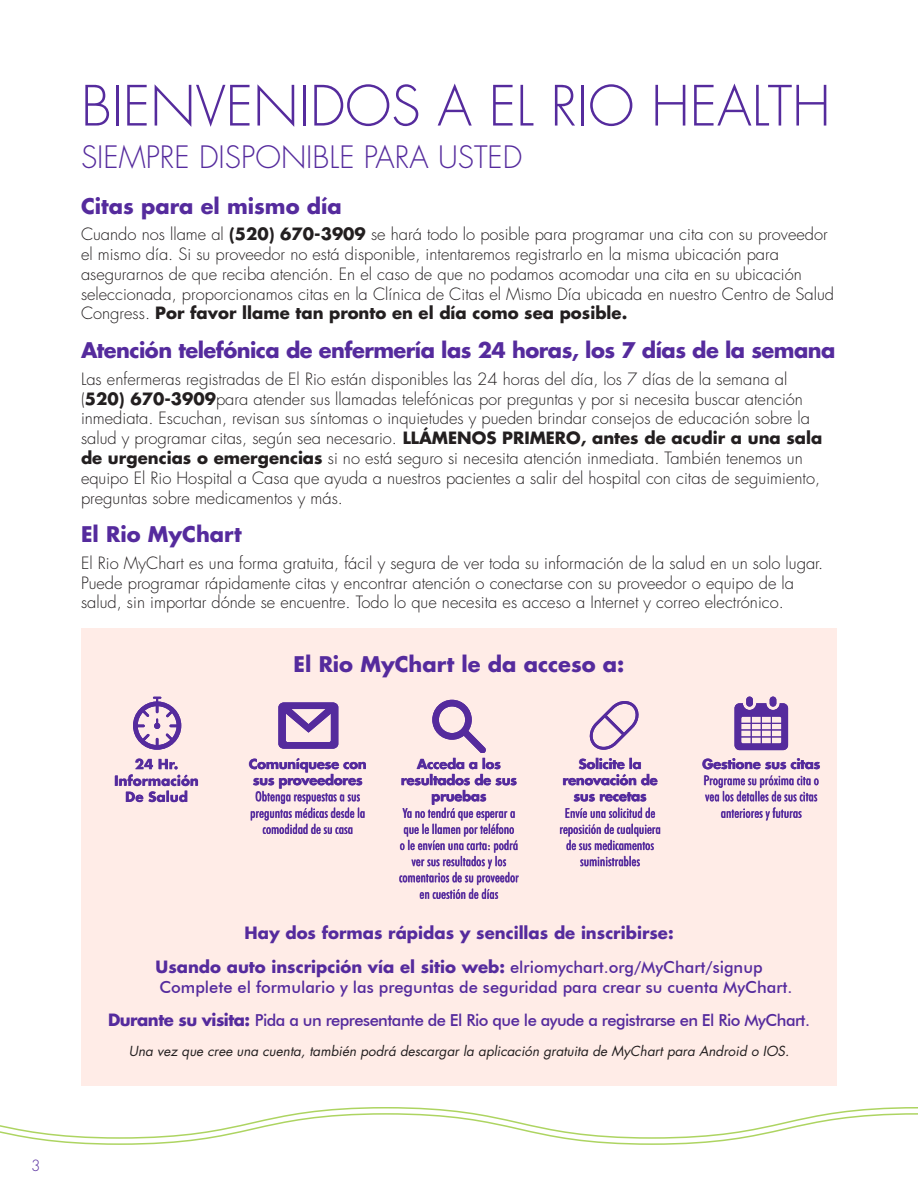
<style>
.page{position:relative;width:918px;height:1188px;background:#fff}
.page>*{position:absolute;margin:0;border:0;box-sizing:border-box;transform-origin:0 0}
.head{font:300 54px "Futura Std";color:#552b9d}
.head-2{font:300 30px "Futura Std";color:#552b9d}
.t1{font:700 21px "Futura Std";letter-spacing:-.025em;color:#552b9d}
.t2{font:700 21px "Futura Std";color:#552b9d}
.t3{font:300 16.5px/19.8px "Futura Std";color:#231f20}
.Body_Copy{font:500 16.5px/19.8px "Futura BT";color:#552b9d}
.Body_Copy-2{font:500 16.5px "Futura BT";letter-spacing:-.03em;color:#552b9d}
.t4{font:700 16.5px "Futura Std";color:#552b9d}
.t5{font:300 15px "Futura Std";color:#552b9d}
.Body_Copy-3{font:500 condensed 13.5px/16.2px "Futura BT";color:#552b9d;text-align:center}
.t6{font:700 13.5px/16.2px "Futura Std";letter-spacing:-.03em;color:#552b9d;text-align:center}
.t7{font:italic 13.5px "Futura Std";color:#231f20}
.t8{font:700 13.5px/16.2px "Futura Std";color:#552b9d;text-align:center}
.s1{font-weight:700}
.s2{font-family:"Futura Std";font-weight:700}
</style>
<div class="page">
<svg style="left:0;top:1107px;width:918px;height:38px"></svg>
<div style="left:81px;top:628px;width:756px;height:457px;background:#ffece7"></div>
<svg style="left:705px;top:776px;width:114px;height:44px"></svg>
<svg style="left:703px;top:758px;width:117px;height:11px"></svg>
<svg style="left:580px;top:856px;width:60px;height:10px"></svg>
<svg style="left:560px;top:824px;width:100px;height:26px"></svg>
<svg style="left:566px;top:792px;width:89px;height:26px"></svg>
<svg style="left:563px;top:758px;width:95px;height:28px"></svg>
<svg style="left:249px;top:758px;width:117px;height:76px"></svg>
<svg style="left:115px;top:759px;width:83px;height:43px"></svg>
<svg style="left:133px;top:697px;width:48px;height:53px"></svg>
<svg style="left:278px;top:702px;width:60px;height:47px"></svg>
<svg style="left:399px;top:700px;width:120px;height:199px"></svg>
<svg style="left:589px;top:701px;width:50px;height:49px"></svg>
<svg style="left:735px;top:697px;width:53px;height:53px"></svg>
<hr style="left:751px;top:715px;width:1px;height:33px;background:#552b9d">
<hr style="left:761px;top:713px;width:1px;height:35px;background:#552b9d">
<hr style="left:771px;top:714px;width:1px;height:34px;background:#552b9d">
<hr style="left:740px;top:730px;width:43px;height:1px;background:#552b9d">
<hr style="left:740px;top:723px;width:43px;height:1px;background:#552b9d">
<hr style="left:740px;top:737px;width:43px;height:1px;background:#552b9d">
<p class="t5" style="left:31px;top:1156px;width:11px">3</p>
<p class="head" style="left:81px;top:73px;width:751px">BIENVENIDOS A EL RIO HEALTH</p>
<p class="head-2" style="left:81px;top:139px;width:443px">SIEMPRE DISPONIBLE PARA USTED</p>
<p class="t2" style="left:81px;top:192px;width:262px">Citas para el mismo día</p>
<p class="t3" style="left:81px;top:225px;width:755px">Cuando nos llame al <span class="s1">(520) 670-3909</span> se hará todo lo posible para programar una cita con su proveedor el mismo día. Si su proveedor no está disponible, intentaremos registrarlo en la misma ubicación para asegurarnos de que reciba atención. En el caso de que no podamos acomodar una cita en su ubicación seleccionada, proporcionamos citas en la Clínica de Citas el Mismo Día ubicada en nuestro Centro de Salud Congress. <span class="s1">Por favor llame tan pronto en el día como sea posible.</span></p>
<p class="t1" style="left:81px;top:336px;width:756px">Atención telefónica de enfermería las 24 horas, los 7 días de la semana</p>
<p class="t3" style="left:81px;top:369px;width:743px">Las enfermeras registradas de El Rio están disponibles las 24 horas del día, los 7 días de la semana al (<span class="s1">520) 670-3909</span>para atender sus llamadas telefónicas por preguntas y por si necesita buscar atención inmediata. Escuchan, revisan sus síntomas o inquietudes y pueden brindar consejos de educación sobre la salud y programar citas, según sea necesario. <span class="s1">LLÁMENOS PRIMERO, antes de acudir a una sala de urgencias o emergencias</span> si no está seguro si necesita atención inmediata. También tenemos un equipo El Rio Hospital a Casa que ayuda a nuestros pacientes a salir del hospital con citas de seguimiento, preguntas sobre medicamentos y más.</p>
<p class="t2" style="left:81px;top:520px;width:162px">El Rio MyChart</p>
<p class="t3" style="left:81px;top:553px;width:744px">El Rio MyChart es una forma gratuita, fácil y segura de ver toda su información de la salud en un solo lugar.<br>Puede programar rápidamente citas y encontrar atención o conectarse con su proveedor o equipo de la salud, sin importar dónde se encuentre. Todo lo que necesita es acceso a Internet y correo electrónico.</p>
<p class="t2" style="left:294px;top:650px;width:332px">El Rio MyChart le da acceso a:</p>
<p class="t8" style="left:114px;top:756px;width:86px">24 Hr.<br>Información<br>De Salud</p>
<p class="t6" style="left:249px;top:756px;width:119px;text-align:left">Comuníquese con sus proveedores</p>
<p class="Body_Copy-3" style="left:250px;top:788px;width:116px">Obtenga respuestas a sus preguntas médicas desde la comodidad de su casa</p>
<p class="t6" style="left:401px;top:756px;width:118px">Acceda a los resultados de sus pruebas</p>
<p class="Body_Copy-3" style="left:399px;top:805px;width:121px">Ya no tendrá que esperar a que le llamen por teléfono<br>o le envíen una carta: podrá ver sus resultados y los comentarios de su proveedor en cuestión de días</p>
<p class="t6" style="left:562px;top:756px;width:97px">Solicite la renovación de sus recetas</p>
<p class="Body_Copy-3" style="left:559px;top:805px;width:103px">Envíe una solicitud de reposición de cualquiera de sus medicamentos suministrables</p>
<p class="t6" style="left:702px;top:756px;width:120px">Gestione sus citas</p>
<p class="Body_Copy-3" style="left:704px;top:772px;width:117px">Programe su próxima cita o vea los detalles de sus citas anteriores y futuras</p>
<p class="t4" style="left:244px;top:922px;width:431px">Hay dos formas rápidas y sencillas de inscribirse:</p>
<p class="Body_Copy" style="left:155px;top:957px;width:639px"><span class="s2">Usando auto inscripción vía el sitio web:</span> elriomychart.org/MyChart/signup<br>Complete el formulario y las preguntas de seguridad para crear su cuenta MyChart.</p>
<p class="Body_Copy-2" style="left:108px;top:1010px;width:703px"><span class="s2">Durante su visita:</span> Pida a un representante de El Rio que le ayude a registrarse en El Rio MyChart.</p>
<p class="t7" style="left:129px;top:1042px;width:662px">Una vez que cree una cuenta, también podrá descargar la aplicación gratuita de MyChart para Android o IOS.</p>
</div>
